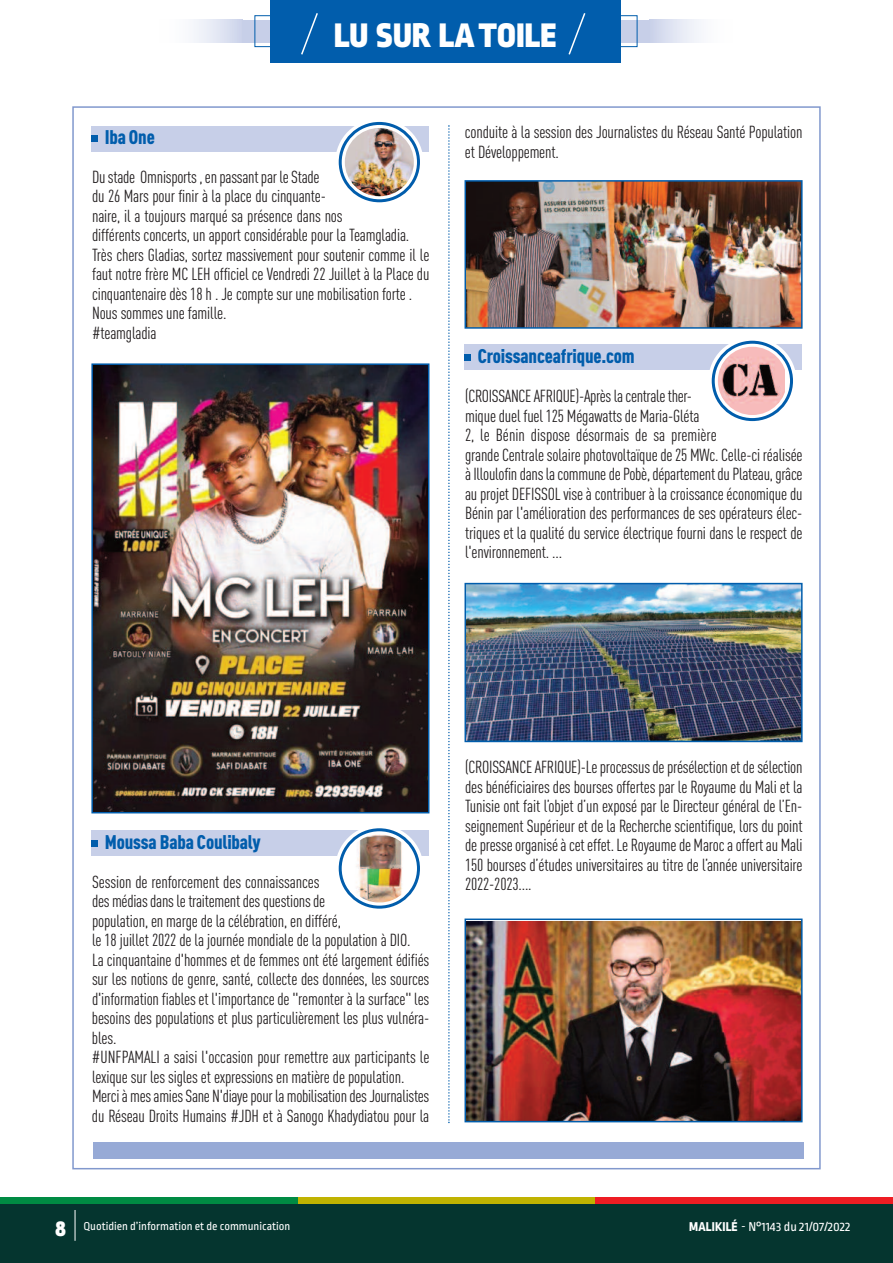
<style>
.page{position:relative;width:893px;height:1263px;background:#fff}
.page>*{position:absolute;margin:0;border:0;box-sizing:border-box;transform-origin:0 0}
.t1{font:900 36px "Ropa Sans Pro";letter-spacing:.01em;color:#fff}
.t2{font:900 condensed 19.5px "DIN Pro";letter-spacing:-.01em;color:#015dac}
.t3{font:condensed 17.25px/19.5px "DIN Pro";letter-spacing:-.01em;color:#231f20}
.t4{font:13.5px "Ropa Sans Pro";color:#fff}
.t5{font:12px "Ropa Sans Pro";color:#fff}
.s1{font-weight:900;font-size:24px}
.s2{font-weight:800}
</style>
<div class="page">
<div style="left:464px;top:345px;width:338px;height:25px;background:#c7cfe8"></div>
<svg style="left:465px;top:354px;width:6px;height:6px"></svg>
<div style="left:91px;top:831px;width:338px;height:25px;background:#c7cfe8"></div>
<svg style="left:92px;top:840px;width:6px;height:6px"></svg>
<div style="left:0;top:1203px;width:893px;height:60px;background:#05352f"></div>
<div style="left:0;top:1197px;width:298px;height:6px;background:#008b43"></div>
<div style="left:298px;top:1197px;width:297px;height:6px;background:#c0b301"></div>
<div style="left:595px;top:1197px;width:298px;height:6px;background:#ee1d23"></div>
<hr style="left:75px;top:1210px;width:1px;height:31px;background:#fff">
<div style="left:91px;top:126px;width:338px;height:25px;background:#c7cfe8"></div>
<svg style="left:92px;top:136px;width:6px;height:6px"></svg>
<div style="left:242px;top:20px;width:407px;height:23px;background:#c7cfe8"></div>
<div style="left:271px;top:0;width:350px;height:63px;background:#015dac"></div>
<svg style="left:301px;top:13px;width:17px;height:42px"></svg>
<svg style="left:568px;top:13px;width:18px;height:42px"></svg>
<div style="left:159px;top:20px;width:83px;height:23px;background:linear-gradient(to right,#fff,#d2d9ed)"></div>
<div style="left:649px;top:20px;width:84px;height:23px;background:linear-gradient(to right,#d0d7ec,#fff)"></div>
<svg style="left:448px;top:125px;width:2px;height:998px"></svg>
<div style="left:93px;top:1142px;width:711px;height:16px;background:#97aad6"></div>
<div style="left:335px;top:119px;width:88px;height:87px;background:#fff;border-radius:50%"></div>
<svg style="left:339px;top:122px;width:81px;height:80px"></svg>
<img style="left:345px;top:128px;width:69px;height:68px;border-radius:50%">
<div style="left:708px;top:337px;width:88px;height:87px;background:#fff;border-radius:50%"></div>
<svg style="left:712px;top:341px;width:81px;height:80px"></svg>
<img style="left:718px;top:347px;width:67px;height:68px">
<div style="left:335px;top:825px;width:88px;height:87px;background:#fff;border-radius:50%"></div>
<svg style="left:339px;top:828px;width:81px;height:81px"></svg>
<img style="left:345px;top:834px;width:69px;height:68px;border-radius:50%">
<img style="left:94px;top:366px;width:332px;height:444px">
<div style="left:91px;top:363px;width:338px;height:450px;border:2px solid #015dac"></div>
<img style="left:467px;top:183px;width:333px;height:143px">
<div style="left:464px;top:180px;width:339px;height:149px;border:2px solid #015dac"></div>
<img style="left:467px;top:586px;width:333px;height:153px">
<div style="left:464px;top:583px;width:339px;height:159px;border:2px solid #015dac"></div>
<img style="left:467px;top:921px;width:333px;height:198px">
<div style="left:464px;top:918px;width:339px;height:204px;border:2px solid #015dac"></div>
<h1 class="t1" style="left:334px;top:23px;width:224px">LU SUR LATOILE</h1>
<p class="t2" style="left:105px;top:130px;width:52px">Iba One</p>
<p class="t3" style="left:92px;top:169px;width:339px">Dustade Omnisports,enpassantpar leStade<br>du 26 Mars pour finir à la place du cinquante-<br>naire, il a toujours marqué sa présence dans nos<br>différents concerts, un apport considérable pour la Teamgladia.<br>Très chers Gladias, sortez massivement pour soutenir comme il le faut notre frère MC LEH officiel ce Vendredi 22 Juillet à la Place du cinquantenaire dès 18 h . Je compte sur une mobilisation forte .<br>Nous sommes une famille.<br>#teamgladia</p>
<p class="t3" style="left:465px;top:124px;width:339px">conduite à la session des Journalistes du Réseau Santé Population et Développement.</p>
<p class="t2" style="left:478px;top:350px;width:159px">Croissanceafrique.com</p>
<p class="t3" style="left:465px;top:388px;width:339px">(CROISSANCEAFRIQUE)-Aprèslacentralether-<br>mique duel fuel 125 Mégawatts de Maria-Gléta<br>2, le Bénin dispose désormais de sa première<br>grande Centrale solaire photovoltaïque de 25 MWc. Celle-ci réalisée àIlloulofindanslacommunede Pobè,départementdu Plateau,grâce au projet DEFISSOL vise à contribuer à la croissance économique du Bénin par l'amélioration des performances de ses opérateurs élec&shy;triques et la qualité du service électrique fourni dans le respect de l'environnement. ...</p>
<p class="t2" style="left:105px;top:835px;width:158px">Moussa Baba Coulibaly</p>
<p class="t3" style="left:92px;top:874px;width:339px">Session de renforcement des connaissances desmédiasdansletraitementdesquestionsde<br>population, en marge de la célébration, en différé,<br>le 18 juillet 2022 de la journée mondiale de la population à DIO.<br>La cinquantaine d'hommes et de femmes ont été largement édifiés sur les notions de genre, santé, collecte des données, les sources d'information fiables et l'importance de "remonter à la surface" les besoins des populations et plus particulièrement les plus vulnéra&shy;bles.<br>#UNFPAMALI a saisi l'occasion pour remettre aux participants le lexique sur les sigles et expressions en matière de population.<br>MerciàmesamiesSane N'diayepour lamobilisationdesJournalistes du Réseau Droits Humains #JDH et à Sanogo Khadydiatou pour la</p>
<p class="t3" style="left:465px;top:759px;width:339px;text-align:justify">(CROISSANCEAFRIQUE)-Leprocessusdeprésélectionetdesélection des bénéficiaires des bourses offertes par le Royaume du Mali et la Tunisie ont fait l’objet d’un exposé par le Directeur général de l’En&shy;seignement Supérieur et de la Recherche scientifique, lors du point depresseorganiséàceteffet.Le Royaumede Marocaoffertau Mali 150 bourses d’études universitaires au titre de l’année universitaire 2022-2023....</p>
<p class="t5" style="left:56px;top:1222px;width:236px"><span class="s1">8</span> Quotidien d’information et de communication</p>
<p class="t4" style="left:689px;top:1222px;width:163px"><span class="s2">MALIKILé</span> - N°1143 du 21/07/2022</p>
</div>
